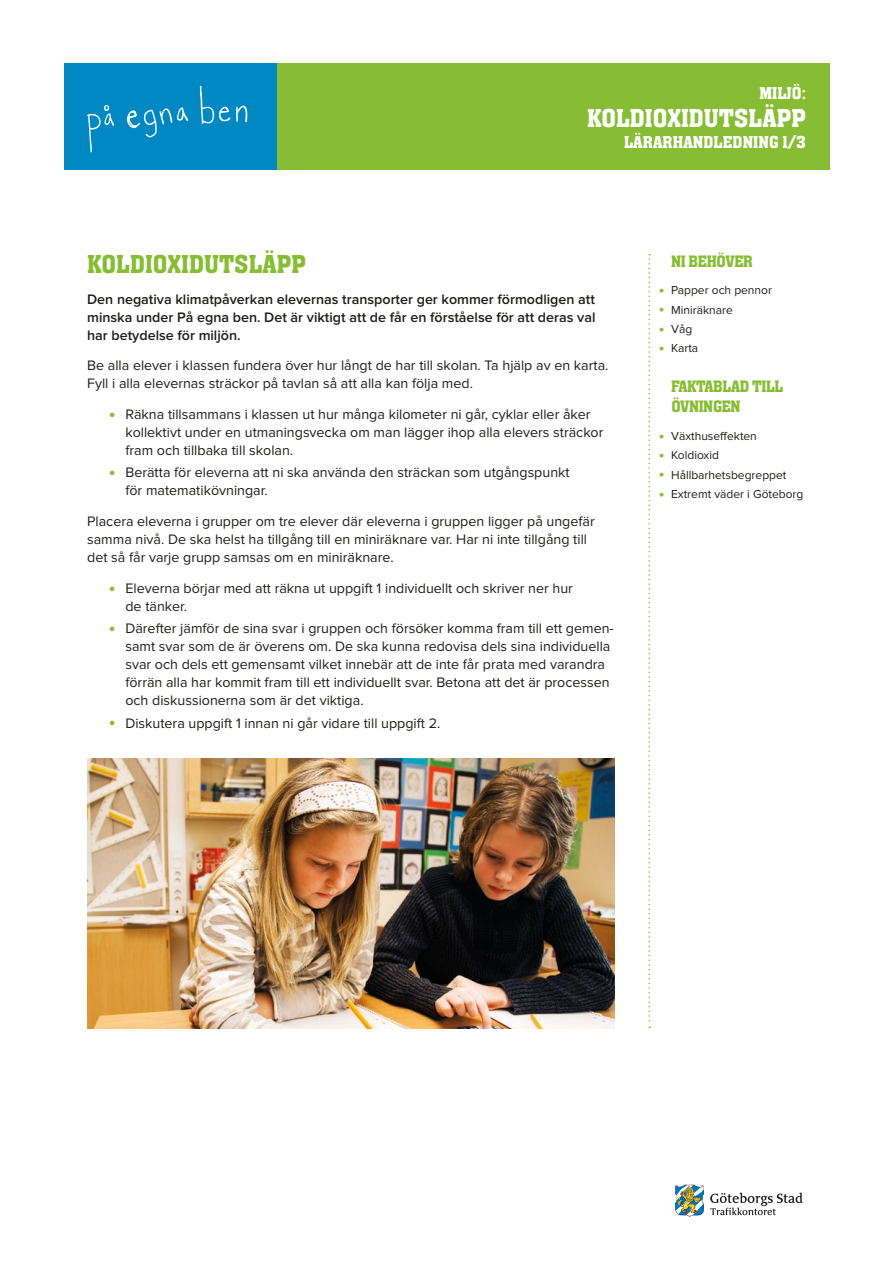
<style>
.page{position:relative;width:893px;height:1263px;background:#fff}
.page>*{position:absolute;margin:0;border:0;box-sizing:border-box;transform-origin:0 0}
.t1{font:27px "Aachen Medium Plain";color:#87bd34}
.t2{font:27px "Aachen Medium Plain";color:#fff}
.t3{font:18px "Aachen Medium Plain";color:#fff}
.t4{font:17.25px/20.7px "Aachen Medium Plain";letter-spacing:-.025em;color:#87bd34}
.t5{font:14.25px/18px "Proxima Nova";color:#1d1d1b}
.t6{font:600 14.25px/18px "Proxima Nova";color:#1d1d1b;text-align:justify}
.t7{font:12px "Proxima Nova";color:#1d1d1b}
.s1{font-size:21px;color:#87bd34}
.s2{font-size:18px;color:#87bd34}
</style>
<div class="page">
<img style="left:87px;top:758px;width:527px;height:270px">
<div style="left:65px;top:64px;width:212px;height:106px;background:#0088c2"></div>
<div style="left:277px;top:64px;width:552px;height:106px;background:#87bd34"></div>
<svg style="left:87px;top:86px;width:160px;height:66px"></svg>
<svg style="left:648px;top:254px;width:2px;height:774px"></svg>
<svg style="left:675px;top:1184px;width:29px;height:33px"></svg>
<svg style="left:710px;top:1193px;width:93px;height:22px"></svg>
<p class="t3" style="left:759px;top:82px;width:48px">MILJÖ:</p>
<h1 class="t2" style="left:587px;top:101px;width:220px">KOLDIOXIDUTSLÄPP</h1>
<p class="t3" style="left:624px;top:131px;width:183px">LÄRARHANDLEDNING 1/3</p>
<h1 class="t1" style="left:87px;top:248px;width:220px">KOLDIOXIDUTSLÄPP</h1>
<p class="t6" style="left:87px;top:291px;width:510px">Den negativa klimatpåverkan elevernas transporter ger kommer förmodligen att minska under På egna ben. Det är viktigt att de får en förståelse för att deras val har betydelse för miljön.</p>
<p class="t5" style="left:87px;top:357px;width:523px">Be alla elever i klassen fundera över hur långt de har till skolan. Ta hjälp av en karta.<br>Fyll i alla elevernas sträckor på tavlan så att alla kan följa med.</p>
<p class="t5" style="left:125px;top:406px;width:480px;text-indent:-17px"><span class="s1">•</span> Räkna tillsammans i klassen ut hur många kilometer ni går, cyklar eller åker kollektivt under en utmaningsvecka om man lägger ihop alla elevers sträckor fram och tillbaka till skolan.</p>
<p class="t5" style="left:125px;top:464px;width:446px;text-indent:-17px"><span class="s1">•</span> Berätta för eleverna att ni ska använda den sträckan som utgångspunkt för matematikövningar.</p>
<p class="t5" style="left:87px;top:513px;width:509px">Placera eleverna i grupper om tre elever där eleverna i gruppen ligger på ungefär samma nivå. De ska helst ha tillgång till en miniräknare var. Har ni inte tillgång till det så får varje grupp samsas om en miniräknare.</p>
<p class="t5" style="left:125px;top:580px;width:449px;text-indent:-17px"><span class="s1">•</span> Eleverna börjar med att räkna ut uppgift 1 individuellt och skriver ner hur de tänker.</p>
<p class="t5" style="left:125px;top:620px;width:490px;text-indent:-17px"><span class="s1">•</span> Därefter jämför de sina svar i gruppen och försöker komma fram till ett gemen&shy;samt svar som de är överens om. De ska kunna redovisa dels sina individuella svar och dels ett gemensamt vilket innebär att de inte får prata med varandra förrän alla har kommit fram till ett individuellt svar. Betona att det är processen och diskussionerna som är det viktiga.</p>
<p class="t5" style="left:108px;top:714px;width:333px"><span class="s1">•</span> Diskutera uppgift 1 innan ni går vidare till uppgift 2.</p>
<p class="t4" style="left:671px;top:250px;width:83px">NI BEHÖVER</p>
<p class="t7" style="left:658px;top:285px;width:115px"><span class="s2">•</span> Papper och pennor</p>
<p class="t7" style="left:658px;top:304px;width:76px"><span class="s2">•</span> Miniräknare</p>
<p class="t7" style="left:658px;top:323px;width:35px"><span class="s2">•</span> Våg</p>
<p class="t7" style="left:658px;top:343px;width:41px"><span class="s2">•</span> Karta</p>
<p class="t4" style="left:671px;top:375px;width:114px">FAKTABLAD TILL<br>ÖVNINGEN</p>
<p class="t7" style="left:658px;top:431px;width:100px"><span class="s2">•</span> Växthuseffekten</p>
<p class="t7" style="left:658px;top:450px;width:62px"><span class="s2">•</span> Koldioxid</p>
<p class="t7" style="left:658px;top:469px;width:130px"><span class="s2">•</span> Hållbarhetsbegreppet</p>
<p class="t7" style="left:658px;top:488px;width:147px"><span class="s2">•</span> Extremt väder i Göteborg</p>
</div>
